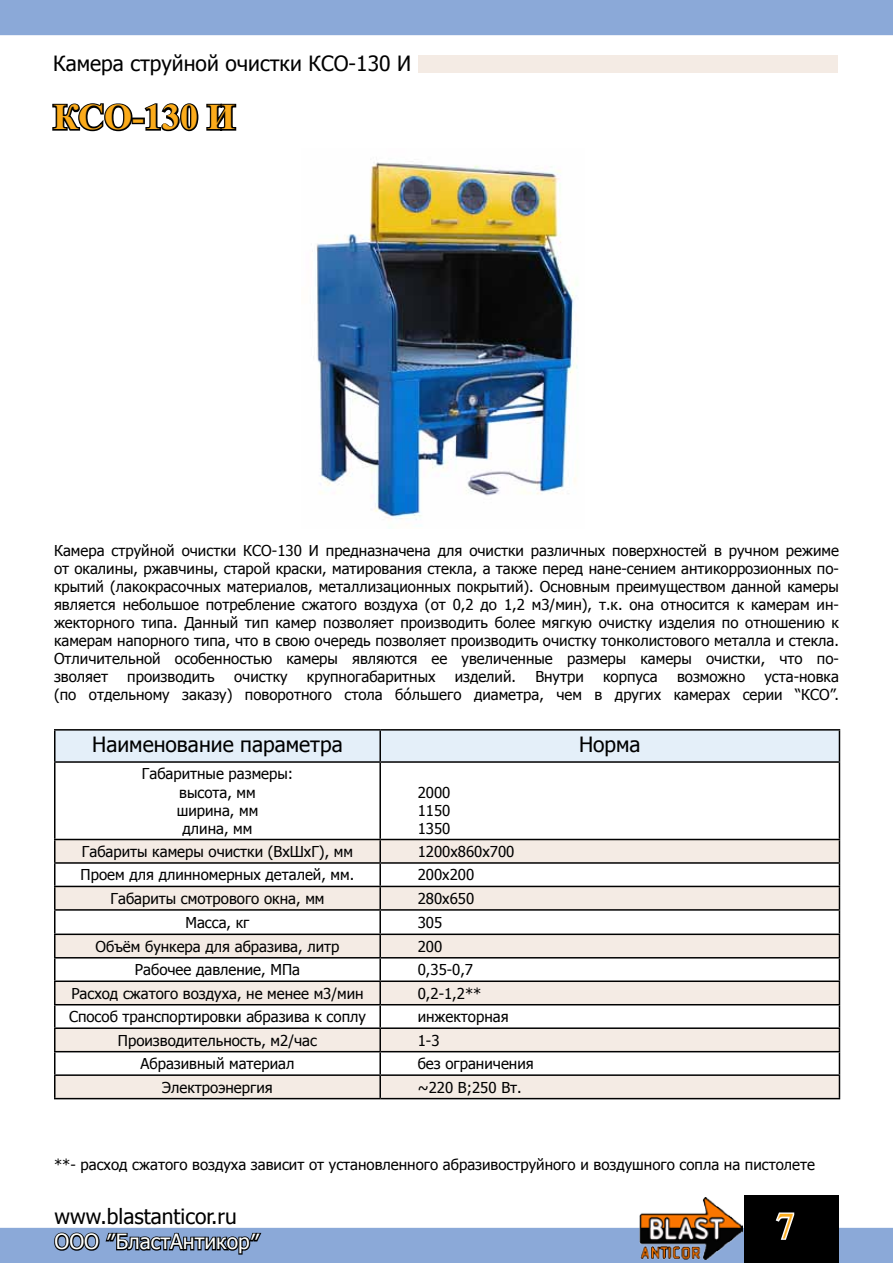
<style>
.page{position:relative;width:893px;height:1263px;background:#fff}
.page>*{position:absolute;margin:0;border:0;box-sizing:border-box;transform-origin:0 0}
.t1{font:700 36px "Times New Roman";color:#fbab1b}
.t2{font:36px "Times New Roman";color:#fbab1b}
.t3{font:21px "Tahoma";color:#000}
.t4{font:21px "Tahoma";color:#fefffd}
.t5{font:15px/18px "Tahoma";color:#000;text-align:justify}
</style>
<div class="page">
<div style="left:1px;top:1228px;width:891px;height:34px;background:#8ba9d8"></div>
<div style="left:0;top:1228px;width:893px;height:35px;border:2px solid #8ba9d8"></div>
<div style="left:1px;top:0;width:891px;height:34px;background:#8ba9d8"></div>
<div style="left:0;top:0;width:893px;height:35px;border:2px solid #8ba9d8"></div>
<img style="left:639px;top:1198px;width:103px;height:61px">
<div style="left:744px;top:1196px;width:95px;height:67px;background:#000"></div>
<svg style="left:775px;top:1212px;width:20px;height:28px"></svg>
<svg style="left:53px;top:1229px;width:210px;height:26px"></svg>
<div style="left:418px;top:55px;width:420px;height:17px;background:#f4ebe4"></div>
<svg style="left:52px;top:103px;width:82px;height:29px"></svg>
<div style="left:132px;top:118px;width:13px;height:6px;border:3px solid #000"></div>
<svg style="left:143px;top:103px;width:94px;height:29px"></svg>
<img style="left:315px;top:162px;width:263px;height:364px">
<div style="left:56px;top:731px;width:783px;height:30px;background:#e4eff9"></div>
<svg style="left:56px;top:763px;width:783px;height:76px"></svg>
<svg style="left:56px;top:840px;width:783px;height:258px;fill:#f4ebe4"></svg>
<svg style="left:56px;top:911px;width:783px;height:163px"></svg>
<hr style="left:54px;top:729px;width:326px;height:2px;background:#000">
<hr style="left:54px;top:731px;width:2px;height:30px;background:#000">
<hr style="left:380px;top:729px;width:460px;height:2px;background:#000">
<hr style="left:379px;top:731px;width:2px;height:30px;background:#000">
<hr style="left:839px;top:731px;width:1px;height:30px;background:#000">
<hr style="left:54px;top:761px;width:326px;height:2px;background:#000">
<hr style="left:54px;top:763px;width:2px;height:76px;background:#000">
<hr style="left:380px;top:761px;width:460px;height:2px;background:#000">
<hr style="left:379px;top:763px;width:2px;height:76px;background:#000">
<hr style="left:839px;top:763px;width:1px;height:76px;background:#000">
<hr style="left:54px;top:839px;width:326px;height:1px;background:#000">
<hr style="left:54px;top:840px;width:2px;height:22px;background:#000">
<hr style="left:380px;top:839px;width:460px;height:1px;background:#000">
<hr style="left:379px;top:840px;width:2px;height:22px;background:#000">
<hr style="left:54px;top:862px;width:326px;height:2px;background:#000">
<hr style="left:54px;top:864px;width:2px;height:22px;background:#000">
<hr style="left:380px;top:862px;width:460px;height:2px;background:#000">
<hr style="left:379px;top:864px;width:2px;height:22px;background:#000">
<hr style="left:54px;top:886px;width:326px;height:1px;background:#000">
<hr style="left:54px;top:887px;width:2px;height:22px;background:#000">
<hr style="left:380px;top:886px;width:460px;height:1px;background:#000">
<hr style="left:379px;top:887px;width:2px;height:22px;background:#000">
<hr style="left:54px;top:909px;width:326px;height:2px;background:#000">
<hr style="left:54px;top:911px;width:2px;height:22px;background:#000">
<hr style="left:380px;top:909px;width:460px;height:2px;background:#000">
<hr style="left:379px;top:911px;width:2px;height:22px;background:#000">
<hr style="left:54px;top:933px;width:326px;height:2px;background:#000">
<hr style="left:54px;top:935px;width:2px;height:22px;background:#000">
<hr style="left:380px;top:933px;width:460px;height:2px;background:#000">
<hr style="left:379px;top:935px;width:2px;height:22px;background:#000">
<hr style="left:54px;top:957px;width:326px;height:1px;background:#000">
<hr style="left:54px;top:958px;width:2px;height:22px;background:#000">
<hr style="left:380px;top:957px;width:460px;height:1px;background:#000">
<hr style="left:379px;top:958px;width:2px;height:22px;background:#000">
<hr style="left:54px;top:980px;width:326px;height:2px;background:#000">
<hr style="left:54px;top:982px;width:2px;height:22px;background:#000">
<hr style="left:380px;top:980px;width:460px;height:2px;background:#000">
<hr style="left:379px;top:982px;width:2px;height:22px;background:#000">
<hr style="left:54px;top:1004px;width:326px;height:1px;background:#000">
<hr style="left:54px;top:1005px;width:2px;height:22px;background:#000">
<hr style="left:380px;top:1004px;width:460px;height:1px;background:#000">
<hr style="left:379px;top:1005px;width:2px;height:22px;background:#000">
<hr style="left:54px;top:1027px;width:326px;height:2px;background:#000">
<hr style="left:54px;top:1029px;width:2px;height:22px;background:#000">
<hr style="left:380px;top:1027px;width:460px;height:2px;background:#000">
<hr style="left:379px;top:1029px;width:2px;height:22px;background:#000">
<hr style="left:54px;top:1051px;width:326px;height:1px;background:#000">
<hr style="left:54px;top:1052px;width:2px;height:22px;background:#000">
<hr style="left:380px;top:1051px;width:460px;height:1px;background:#000">
<hr style="left:379px;top:1052px;width:2px;height:22px;background:#000">
<hr style="left:54px;top:1074px;width:326px;height:2px;background:#000">
<hr style="left:54px;top:1076px;width:2px;height:22px;background:#000">
<hr style="left:380px;top:1074px;width:460px;height:2px;background:#000">
<hr style="left:379px;top:1076px;width:2px;height:22px;background:#000">
<svg style="left:839px;top:840px;width:1px;height:258px"></svg>
<hr style="left:54px;top:1098px;width:326px;height:1px;background:#000">
<hr style="left:380px;top:1098px;width:460px;height:1px;background:#000">
<h2 class="t3" style="left:53px;top:50px;width:360px">Камера струйной очистки КСО-130 И</h2>
<h1 class="t1" style="left:53px;top:92px;width:184px">КСО-130 И</h1>
<p class="t5" style="left:54px;top:541px;width:786px">Камера струйной очистки КСО-130 И предназначена для очистки различных поверхностей в ручном режиме от окалины, ржавчины, старой краски, матирования стекла, а также перед нане-сением антикоррозионных по&shy;крытий (лакокрасочных материалов, металлизационных покрытий). Основным преимуществом данной камеры является небольшое потребление сжатого воздуха (от 0,2 до 1,2 м3/мин), т.к. она относится к камерам ин&shy;жекторного типа. Данный тип камер позволяет производить более мягкую очистку изделия по отношению к камерам напорного типа, что в свою очередь позволяет производить очистку тонколистового металла и стекла.<br>Отличительной особенностью камеры являются ее увеличенные размеры камеры очистки, что по&shy;зволяет</p>
<p class="t5" style="left:127px;top:667px;width:89px">производить</p>
<p class="t5" style="left:234px;top:667px;width:55px">очистку</p>
<p class="t5" style="left:307px;top:667px;width:130px">крупногабаритных</p>
<p class="t5" style="left:455px;top:667px;width:63px">изделий.</p>
<p class="t5" style="left:535px;top:667px;width:50px">Внутри</p>
<p class="t5" style="left:603px;top:667px;width:56px">корпуса</p>
<p class="t5" style="left:677px;top:667px;width:70px">возможно</p>
<p class="t5" style="left:54px;top:667px;width:786px;text-align:right">уста-новка<br>(по отдельному заказу) поворотного стола бóльшего диаметра, чем в других камерах серии “КСО”.</p>
<h2 class="t3" style="left:92px;top:730px;width:252px">Наименование параметра</h2>
<h2 class="t3" style="left:579px;top:730px;width:63px">Норма</h2>
<p class="t5" style="left:142px;top:764px;width:153px;text-align:center">Габаритные размеры: высота, мм<br>ширина, мм<br>длина, мм</p>
<p class="t5" style="left:418px;top:782px;width:34px">2000<br>1150<br>1350</p>
<p class="t5" style="left:82px;top:842px;width:273px">Габариты камеры очистки (ВхШхГ), мм</p>
<p class="t5" style="left:418px;top:842px;width:98px">1200х860х700</p>
<p class="t5" style="left:81px;top:865px;width:275px">Проем для длинномерных деталей, мм.</p>
<p class="t5" style="left:418px;top:865px;width:58px">200х200</p>
<p class="t5" style="left:111px;top:889px;width:215px">Габариты смотрового окна, мм</p>
<p class="t5" style="left:418px;top:889px;width:58px">280х650</p>
<p class="t5" style="left:185px;top:913px;width:66px">Масса, кг</p>
<p class="t5" style="left:418px;top:913px;width:26px">305</p>
<p class="t5" style="left:96px;top:936px;width:245px">Объём бункера для абразива, литр</p>
<p class="t5" style="left:418px;top:936px;width:26px">200</p>
<p class="t5" style="left:135px;top:960px;width:167px">Рабочее давление, МПа</p>
<p class="t5" style="left:418px;top:960px;width:57px">0,35-0,7</p>
<p class="t5" style="left:71px;top:983px;width:294px">Расход сжатого воздуха, не менее м3/мин</p>
<p class="t5" style="left:418px;top:983px;width:65px">0,2-1,2**</p>
<p class="t5" style="left:69px;top:1007px;width:298px">Способ транспортировки абразива к соплу</p>
<p class="t5" style="left:418px;top:1007px;width:92px">инжекторная</p>
<p class="t5" style="left:118px;top:1030px;width:201px">Производительность, м2/час</p>
<p class="t5" style="left:418px;top:1030px;width:23px">1-3</p>
<p class="t5" style="left:141px;top:1054px;width:155px">Абразивный материал</p>
<p class="t5" style="left:418px;top:1054px;width:117px">без ограничения</p>
<p class="t5" style="left:162px;top:1077px;width:112px">Электроэнергия</p>
<p class="t5" style="left:418px;top:1077px;width:105px">~220 В;250 Вт.</p>
<p class="t5" style="left:54px;top:1155px;width:762px">**- расход сжатого воздуха зависит от установленного абразивоструйного и воздушного сопла на пистолете</p>
<h2 class="t3" style="left:55px;top:1202px;width:184px">www.blastanticor.ru</h2>
<h2 class="t4" style="left:55px;top:1227px;width:207px">ООО ″БластАнтикор″</h2>
<h1 class="t2" style="left:776px;top:1201px;width:19px">7</h1>
</div>
